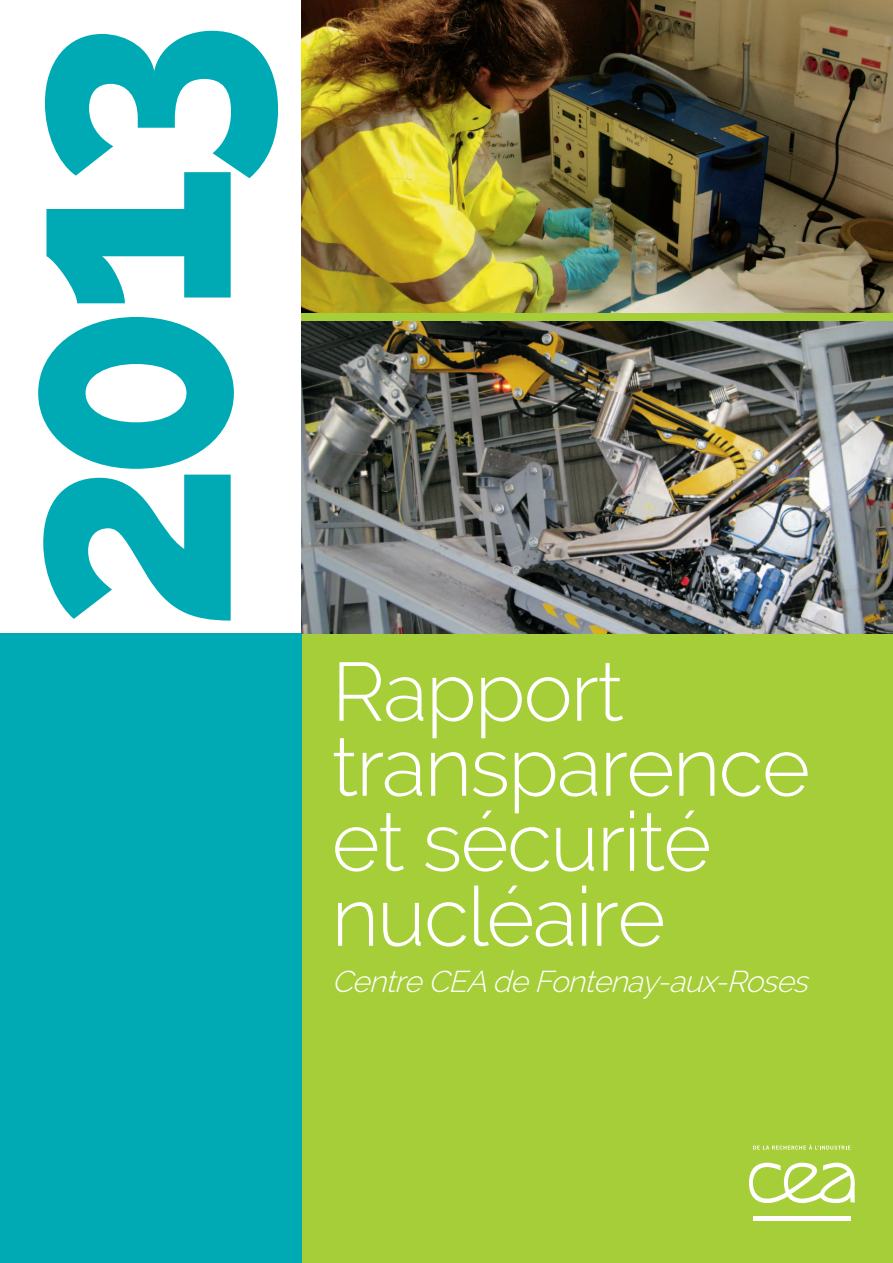
<style>
.page{position:relative;width:893px;height:1263px;background:#fff}
.page>*{position:absolute;margin:0;border:0;box-sizing:border-box;transform-origin:0 0}
.t1{font:800 322.5px "Raleway";color:#00aab5;scale:.9 1}
.t2{font:300 82.5px/75px "Raleway";letter-spacing:-.02em;color:#fff}
.t3{font:italic 300 30px "Raleway";color:#fff}
</style>
<div class="page">
<hr style="left:0;top:0;width:1px;height:638px;background:#a6ce39">
<div style="left:302px;top:0;width:591px;height:1263px;background:#a6ce39"></div>
<div style="left:0;top:634px;width:302px;height:629px;background:#00aab5"></div>
<svg style="left:753px;top:1144px;width:97px;height:5px"></svg>
<svg style="left:749px;top:1163px;width:106px;height:40px"></svg>
<hr style="left:753px;top:1216px;width:97px;height:4px;background:#fff">
<img style="left:302px;top:321px;width:591px;height:313px">
<img style="left:302px;top:0;width:591px;height:313px">
<h1 class="t1" style="left:-38px;top:631px;width:680px;rotate:-90deg">2013</h1>
<p class="t2" style="left:332px;top:660px;width:480px">Rapport transparence et sécurité nucléaire</p>
<p class="t3" style="left:332px;top:967px;width:486px">Centre CEA de Fontenay-aux-Roses</p>
</div>
